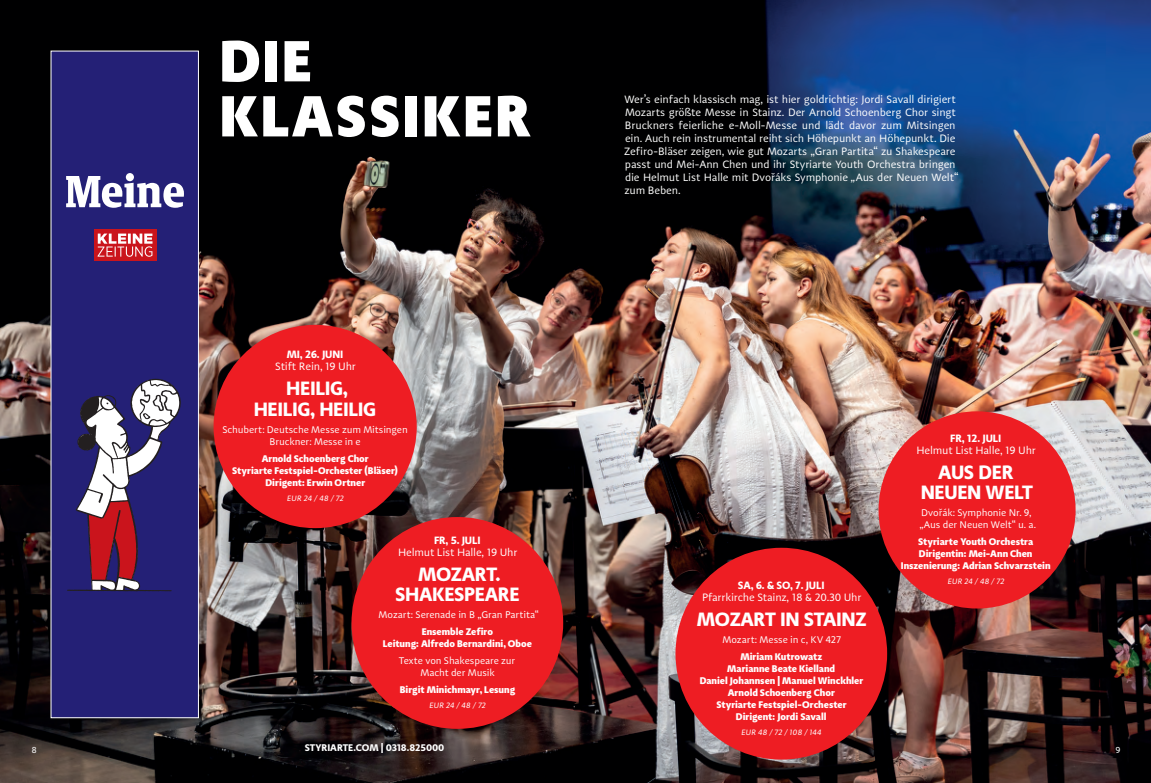
<style>
.page{position:relative;width:1151px;height:783px;background:#fff}
.page>*{position:absolute;margin:0;border:0;box-sizing:border-box;transform-origin:0 0}
.t1{font:800 60px/55px "Adagio Sans";letter-spacing:.04em;color:#fff}
.t2{font:700 20px/20px "Adagio Sans";letter-spacing:-.02em;color:#fff;text-align:center}
.t3{font:11px/13px "Adagio Sans";letter-spacing:-.02em;color:#fff}
.t4{font:700 11px "Adagio Sans";letter-spacing:-.01em;color:#fff}
.t5{font:900 10px/12px "Adagio Sans";color:#fff;text-align:center}
.t6{font:10px/12px "Adagio Sans";letter-spacing:-.01em;color:#fff;text-align:center}
.t7{font:700 10px "Adagio Sans";letter-spacing:-.01em;color:#fff}
.t8{font:9px "Adagio Sans";color:#fff}
.t9{font:italic 8px "Adagio Sans";letter-spacing:-.005em;color:#fff}
.s1{font-family:"Adagio Serif";font-style:italic}
</style>
<div class="page">
<img style="left:0;top:0;width:1151px;height:782px">
<div style="left:878px;top:411px;width:197px;height:197px;background:#ee1d23;border-radius:50%"></div>
<div style="left:214px;top:325px;width:203px;height:203px;background:#ee1d23;border-radius:50%"></div>
<div style="left:351px;top:517px;width:212px;height:211px;background:#ee1d23;border-radius:50%"></div>
<div style="left:675px;top:547px;width:212px;height:212px;background:#ee1d23;border-radius:50%"></div>
<div style="left:51px;top:51px;width:147px;height:666px;background:#242076"></div>
<svg style="left:67px;top:378px;width:114px;height:213px"></svg>
<svg style="left:66px;top:173px;width:118px;height:35px"></svg>
<div style="left:94px;top:229px;width:62px;height:32px;background:#ca141c"></div>
<svg style="left:98px;top:233px;width:55px;height:24px"></svg>
<div style="left:51px;top:51px;width:148px;height:667px;border:1px solid #fff"></div>
<h1 class="t1" style="left:220px;top:35px;width:312px">DIE<br>KLASSIKER</h1>
<p class="t4" style="left:287px;top:347px;width:58px">MI, 26. JUNI</p>
<p class="t3" style="left:275px;top:360px;width:82px">Stift Rein, 19 Uhr</p>
<h2 class="t2" style="left:254px;top:379px;width:124px">HEILIG,<br>HEILIG, HEILIG</h2>
<p class="t6" style="left:222px;top:423px;width:187px">Schubert: Deutsche Messe zum Mitsingen<br>Bruckner: Messe in e</p>
<p class="t5" style="left:232px;top:452px;width:167px">Arnold Schoenberg Chor<br>Styriarte Festspiel-Orchester (Bläser)<br>Dirigent: Erwin Ortner</p>
<p class="t9" style="left:287px;top:492px;width:58px">EUR 24 / 48 / 72</p>
<p class="t4" style="left:434px;top:533px;width:48px">FR, 5. JULI</p>
<p class="t3" style="left:398px;top:546px;width:121px">Helmut List Halle, 19 Uhr</p>
<h2 class="t2" style="left:395px;top:564px;width:126px">MOZART.<br>SHAKESPEARE</h2>
<p class="t6" style="left:379px;top:609px;width:162px">Mozart: Serenade in B „Gran Partita“</p>
<p class="t5" style="left:383px;top:626px;width:151px">Ensemble Zefiro<br>Leitung: Alfredo Bernardini, Oboe</p>
<p class="t6" style="left:399px;top:655px;width:118px">Texte von Shakespeare zur<br>Macht der Musik</p>
<p class="t5" style="left:400px;top:684px;width:117px">Birgit Minichmayr, Lesung</p>
<p class="t9" style="left:430px;top:700px;width:58px">EUR 24 / 48 / 72</p>
<p class="t3" style="left:624px;top:93px;width:336px">Wer’s einfach klassisch mag, ist hier goldrichtig: Jordi Savall dirigiert Mozarts größte Messe in Stainz. Der Arnold Schoenberg Chor singt Bruckners feierliche e-Moll-Messe und lädt davor zum Mitsingen ein. Auch rein instrumental reiht sich Höhepunkt an Höhepunkt. Die Zefiro-Bläser zeigen, wie gut Mozarts „Gran Partita“ zu Shakespeare passt und Mei-Ann Chen und ihr Styriarte Youth Orchestra bringen die Helmut List Halle mit Dvořáks Symphonie <span class="s1">„</span>Aus der Neuen Welt“ zum Beben.</p>
<p class="t4" style="left:738px;top:577px;width:88px">SA, 6. &amp; SO, 7. JULI</p>
<p class="t3" style="left:702px;top:590px;width:161px">Pfarrkirche Stainz, 18 &amp; 20.30 Uhr</p>
<h2 class="t2" style="left:697px;top:609px;width:171px">MOZART IN STAINZ</h2>
<p class="t6" style="left:723px;top:633px;width:120px">Mozart: Messe in c, KV 427</p>
<p class="t5" style="left:700px;top:650px;width:165px">Miriam Kutrowatz<br>Marianne Beate Kielland<br>Daniel Johannsen | Manuel Winckhler<br>Arnold Schoenberg Chor<br>Styriarte Festspiel-Orchester<br>Dirigent: Jordi Savall</p>
<p class="t9" style="left:742px;top:727px;width:82px">EUR 48 / 72 / 108 / 144</p>
<p class="t4" style="left:950px;top:431px;width:53px">FR, 12. JULI</p>
<p class="t3" style="left:916px;top:443px;width:121px">Helmut List Halle, 19 Uhr</p>
<h2 class="t2" style="left:921px;top:462px;width:113px">AUS DER<br>NEUEN WELT</h2>
<p class="t6" style="left:919px;top:506px;width:118px;text-align:left">Dvořák: Symphonie Nr. 9, „Aus der Neuen Welt“ u. a.</p>
<p class="t5" style="left:901px;top:535px;width:151px">Styriarte Youth Orchestra<br>Dirigentin: Mei-Ann Chen<br>Inszenierung: Adrian Schvarzstein</p>
<p class="t9" style="left:948px;top:576px;width:58px">EUR 24 / 48 / 72</p>
<p class="t7" style="left:305px;top:741px;width:141px">STYRIARTE.COM | 0318.825000</p>
<p class="t8" style="left:32px;top:744px;width:7px">8</p>
<p class="t8" style="left:1115px;top:744px;width:7px">9</p>
</div>
